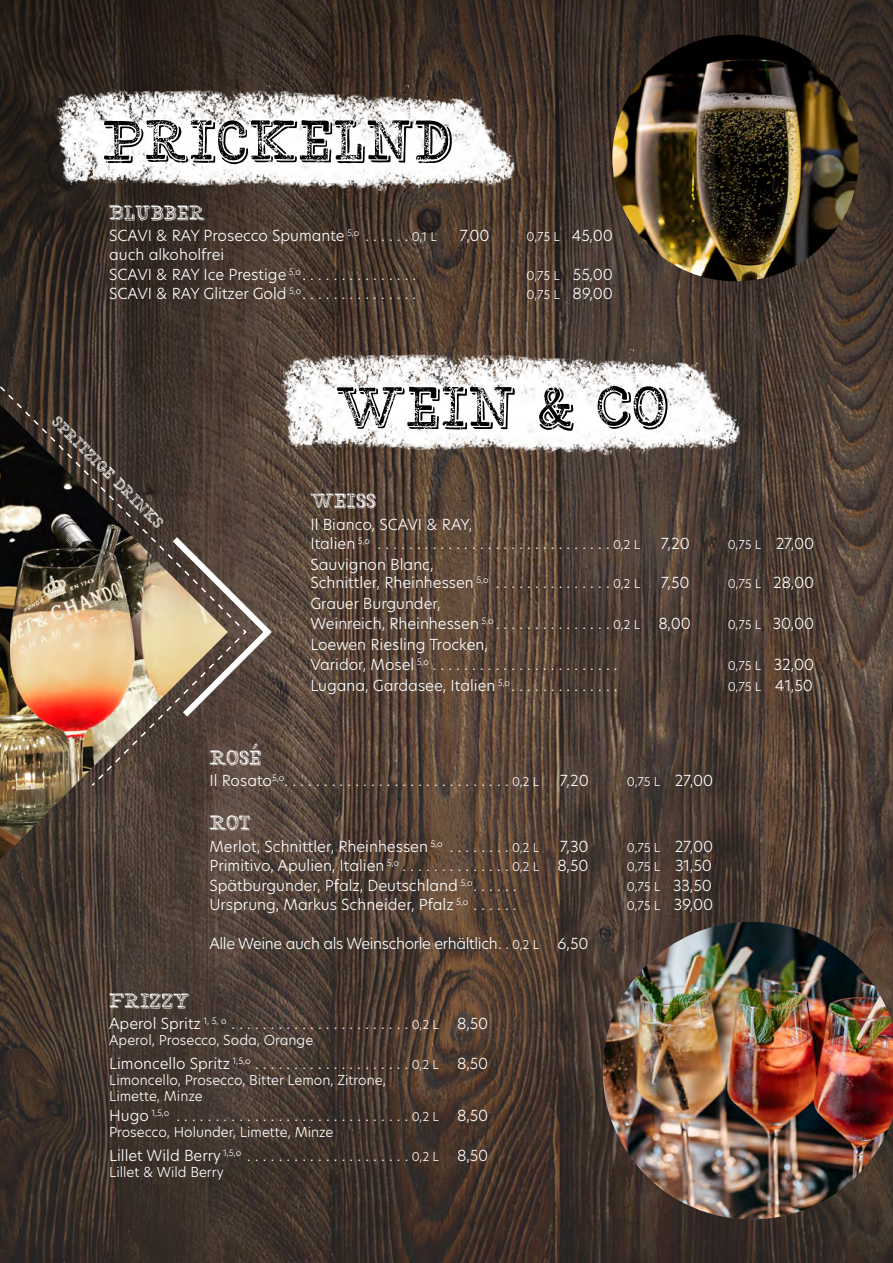
<style>
.page{position:relative;width:893px;height:1263px;background:#fff}
.page>*{position:absolute;margin:0;border:0;box-sizing:border-box;transform-origin:0 0}
.t1{font:68.4px "HMS Gilbert Slab Printed";color:#000}
.t2{font:24px "HMS Gilbert Slab Printed";color:#fff}
.t3{font:18px "HMS Gilbert Slab Printed";color:#fff}
.t4{font:300 15px/19.4px "New Hero";color:#fff}
.t5{font:300 15px "New Hero";letter-spacing:-.025em;color:#fff}
.t6{font:300 13.5px/16.2px "New Hero";color:#fff}
.t7{font:300 12px "New Hero";letter-spacing:-.015em;color:#fff}
.s1{font-size:12px}
.s2{font-size:15px}
</style>
<div class="page">
<img style="left:0;top:0;width:893px;height:1263px">
<img style="left:603px;top:922px;width:290px;height:297px">
<img style="left:279px;top:350px;width:462px;height:106px">
<img style="left:54px;top:85px;width:463px;height:106px">
<svg style="left:0;top:353px;width:248px;height:434px;background:#42352d"></svg>
<img style="left:612px;top:35px;width:247px;height:246px;border-radius:123px">
<svg style="left:228px;top:531px;width:48px;height:252px;background:#63544b"></svg>
<img style="left:892px;top:614px;width:1px;height:289px">
<img style="left:0;top:404px;width:228px;height:456px">
<h1 class="t1" style="left:103px;top:100px;width:351px">PRICKELND</h1>
<h2 class="t2" style="left:109px;top:198px;width:97px">BLUBBER</h2>
<p class="t4" style="left:109px;top:225px;width:329px">SCAVI &amp; RAY Prosecco Spumante <sup>5,o</sup> . . . . . <span class="s1">0,1 L</span></p>
<p class="t4" style="left:460px;top:225px;width:31px">7,00</p>
<p class="t7" style="left:527px;top:228px;width:88px">0,75 L <span class="s2">45,00</span></p>
<p class="t4" style="left:109px;top:245px;width:301px">auch alkoholfrei<br>SCAVI &amp; RAY Ice Prestige <sup>5,o</sup> . . . . . . . . . . . . . .</p>
<p class="t7" style="left:527px;top:267px;width:88px">0,75 L <span class="s2">55,00</span></p>
<p class="t4" style="left:109px;top:284px;width:301px">SCAVI &amp; RAY Glitzer Gold <sup>5,o</sup> . . . . . . . . . . . . . .</p>
<p class="t7" style="left:527px;top:286px;width:88px">0,75 L <span class="s2">89,00</span></p>
<p class="t3" style="left:62px;top:411px;width:152px;rotate:45deg">SPRITZIGE DRINKS</p>
<h1 class="t1" style="left:336px;top:367px;width:335px">WEIN &amp; CO</h1>
<h2 class="t2" style="left:310px;top:487px;width:67px">WEISS</h2>
<p class="t4" style="left:310px;top:514px;width:331px">Il Bianco, SCAVI &amp; RAY,<br>Italien <sup>5,o</sup> . . . . . . . . . . . . . . . . . . . . . . . . . . . . . <span class="s1">0,2 L</span></p>
<p class="t4" style="left:661px;top:533px;width:30px">7,20</p>
<p class="t7" style="left:728px;top:536px;width:88px">0,75 L <span class="s2">27,00</span></p>
<p class="t4" style="left:310px;top:556px;width:331px;line-height:17.2px">Sauvignon Blanc,<br>Schnittler, Rheinhessen <sup>5,o</sup> . . . . . . . . . . . . . . <span class="s1">0,2 L</span></p>
<p class="t4" style="left:661px;top:572px;width:30px">7,50</p>
<p class="t7" style="left:728px;top:575px;width:88px">0,75 L <span class="s2">28,00</span></p>
<p class="t4" style="left:310px;top:594px;width:382px">Grauer Burgunder,<br>Weinreich, Rheinhessen <sup>5,o</sup> . . . . . . . . . . . . . . <span class="s1">0,2 L</span> 8,00</p>
<p class="t7" style="left:728px;top:616px;width:88px">0,75 L <span class="s2">30,00</span></p>
<p class="t4" style="left:310px;top:635px;width:301px">Loewen Riesling Trocken,<br>Varidor, Mosel <sup>5,o</sup> . . . . . . . . . . . . . . . . . . . . . . .</p>
<p class="t7" style="left:728px;top:657px;width:88px">0,75 L <span class="s2">32,00</span></p>
<p class="t4" style="left:310px;top:675px;width:301px">Lugana, Gardasee, Italien <sup>5,o</sup> . . . . . . . . . . . . .</p>
<p class="t7" style="left:728px;top:678px;width:87px">0,75 L <span class="s2">41,50</span></p>
<h2 class="t2" style="left:209px;top:743px;width:54px">ROSÉ</h2>
<p class="t4" style="left:209px;top:770px;width:331px">Il Rosato<sup>5,o</sup> . . . . . . . . . . . . . . . . . . . . . . . . . . . . <span class="s1">0,2 L</span></p>
<p class="t4" style="left:560px;top:770px;width:30px">7,20</p>
<p class="t7" style="left:627px;top:773px;width:88px">0,75 L <span class="s2">27,00</span></p>
<h2 class="t2" style="left:209px;top:809px;width:43px">ROT</h2>
<p class="t4" style="left:209px;top:836px;width:331px">Merlot, Schnittler, Rheinhessen <sup>5,o</sup> . . . . . . . <span class="s1">0,2 L</span></p>
<p class="t4" style="left:560px;top:836px;width:30px">7,30</p>
<p class="t7" style="left:627px;top:839px;width:88px">0,75 L <span class="s2">27,00</span></p>
<p class="t4" style="left:209px;top:856px;width:381px">Primitivo, Apulien, Italien <sup>5,o</sup> . . . . . . . . . . . . . <span class="s1">0,2 L</span> 8,50</p>
<p class="t7" style="left:627px;top:858px;width:87px">0,75 L <span class="s2">31,50</span></p>
<p class="t4" style="left:209px;top:875px;width:301px">Spätburgunder, Pfalz, Deutschland <sup>5,o</sup> . . . . .</p>
<p class="t7" style="left:627px;top:878px;width:87px">0,75 L <span class="s2">33,50</span></p>
<p class="t4" style="left:209px;top:894px;width:301px">Ursprung, Markus Schneider, Pfalz <sup>5,o</sup> . . . . .</p>
<p class="t7" style="left:627px;top:897px;width:88px">0,75 L <span class="s2">39,00</span></p>
<p class="t5" style="left:209px;top:933px;width:381px">Alle Weine auch als Weinschorle erhältlich . <span class="s1">0,2 L</span> 6,50</p>
<h2 class="t2" style="left:109px;top:986px;width:82px">FRIZZY</h2>
<p class="t4" style="left:109px;top:1014px;width:381px">Aperol Spritz <sup>1,</sup> <sup>5,</sup> <sup>o</sup> . . . . . . . . . . . . . . . . . . . . . . <span class="s1">0,2 L</span> 8,50</p>
<p class="t6" style="left:109px;top:1032px;width:206px">Aperol, Prosecco, Soda, Orange</p>
<p class="t4" style="left:109px;top:1053px;width:381px">Limoncello Spritz <sup>1,5,o</sup> . . . . . . . . . . . . . . . . . . . <span class="s1">0,2 L</span> 8,50</p>
<p class="t6" style="left:109px;top:1072px;width:278px">Limoncello, Prosecco, Bitter Lemon, Zitrone,<br>Limette, Minze</p>
<p class="t4" style="left:109px;top:1105px;width:381px">Hugo <sup>1,5,o</sup> . . . . . . . . . . . . . . . . . . . . . . . . . . . . . <span class="s1">0,2 L</span> 8,50</p>
<p class="t6" style="left:109px;top:1124px;width:226px">Prosecco, Holunder, Limette, Minze</p>
<p class="t4" style="left:109px;top:1145px;width:381px">Lillet Wild Berry <sup>1,5,o</sup> . . . . . . . . . . . . . . . . . . . . <span class="s1">0,2 L</span> 8,50</p>
<p class="t6" style="left:109px;top:1163px;width:116px">Lillet &amp; Wild Berry</p>
</div>
